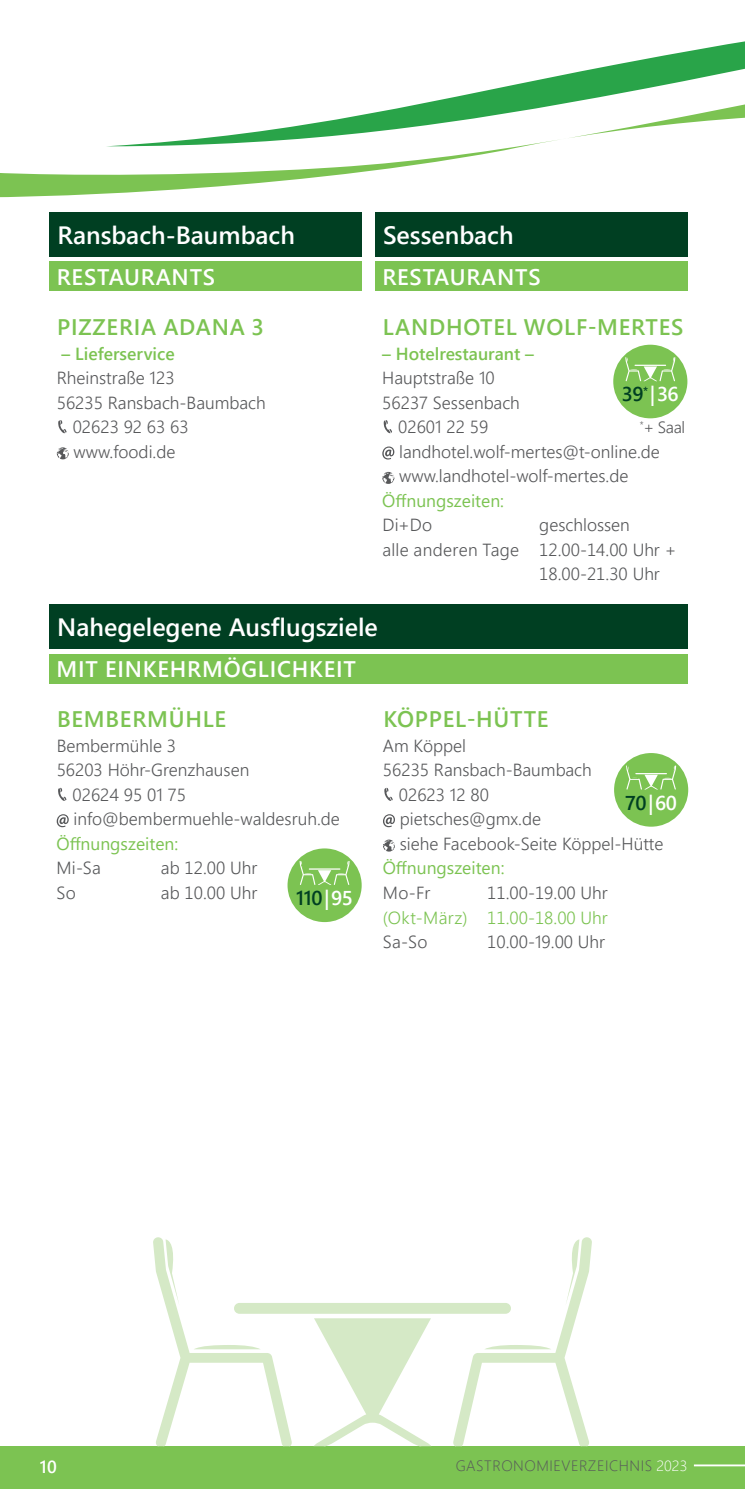
<style>
.page{position:relative;width:745px;height:1489px;background:#fff}
.page>*{position:absolute;margin:0;border:0;box-sizing:border-box;transform-origin:0 0}
.t1{font:600 25px "Segoe UI";color:#fff}
.t2{font:600 22.5px "Segoe UI";letter-spacing:.035em;color:#7cc352}
.t3{font:600 22.5px "Segoe UI";letter-spacing:.035em;color:#fff}
.t4{font:600 20px "Segoe UI";letter-spacing:-.025em;color:#fff}
.t5{font:600 20px "Segoe UI";color:#003f22}
.t6{font:300 17.5px/24.5px "Segoe UI";color:#57585a}
.t7{font:17.5px "Segoe UI";color:#7cc352}
.t8{font:600 17.5px "Segoe UI";color:#7cc352}
.t9{font:300 17.5px "Segoe UI";letter-spacing:.015em;color:#7cc352}
.t10{font:300 17.5px/24.5px "Segoe UI";letter-spacing:.02em;color:#57585a}
.t11{font:600 17.5px "Segoe UI";color:#fff}
.t12{font:300 16.25px "Segoe UI";color:#57585a}
.t13{font:300 15px "Segoe UI";letter-spacing:.035em;color:#57585a}
.s1{color:#003f22}
.s2{color:#fff}
</style>
<div class="page">
<div style="left:0;top:1446px;width:744px;height:42px;background:#7cc352"></div>
<hr style="left:693px;top:1464px;width:51px;height:2px;background:#fff">
<svg style="left:0;top:146px;width:688px;height:101px"></svg>
<svg style="left:112px;top:41px;width:632px;height:105px"></svg>
<div style="left:375px;top:212px;width:312px;height:45px;background:#003f22"></div>
<div style="left:375px;top:261px;width:312px;height:30px;background:#7cc352"></div>
<svg style="left:383px;top:420px;width:9px;height:13px"></svg>
<svg style="left:382px;top:446px;width:12px;height:13px"></svg>
<svg style="left:382px;top:472px;width:12px;height:12px"></svg>
<svg style="left:58px;top:420px;width:9px;height:13px"></svg>
<svg style="left:57px;top:447px;width:12px;height:12px"></svg>
<div style="left:613px;top:345px;width:74px;height:73px;background:#7cc352;border-radius:50%"></div>
<svg style="left:625px;top:357px;width:50px;height:24px"></svg>
<div style="left:50px;top:212px;width:311px;height:45px;background:#003f22"></div>
<div style="left:50px;top:261px;width:311px;height:30px;background:#7cc352"></div>
<div style="left:49px;top:604px;width:638px;height:45px;background:#003f22"></div>
<div style="left:49px;top:653px;width:638px;height:30px;background:#7cc352"></div>
<svg style="left:58px;top:787px;width:9px;height:14px"></svg>
<svg style="left:57px;top:814px;width:12px;height:13px"></svg>
<div style="left:287px;top:848px;width:74px;height:74px;background:#7cc352;border-radius:50%"></div>
<svg style="left:299px;top:861px;width:50px;height:24px"></svg>
<svg style="left:384px;top:787px;width:9px;height:14px"></svg>
<svg style="left:383px;top:814px;width:12px;height:13px"></svg>
<svg style="left:383px;top:839px;width:12px;height:12px"></svg>
<div style="left:613px;top:753px;width:74px;height:73px;background:#7cc352;border-radius:50%"></div>
<svg style="left:626px;top:765px;width:49px;height:24px"></svg>
<svg style="left:153px;top:1237px;width:438px;height:209px"></svg>
<svg style="left:158px;top:1446px;width:428px;height:1px"></svg>
<h1 class="t1" style="left:57px;top:211px;width:239px">Ransbach-Baumbach</h1>
<p class="t3" style="left:57px;top:256px;width:160px">RESTAURANTS</p>
<p class="t2" style="left:57px;top:306px;width:208px">PIZZERIA ADANA 3</p>
<p class="t8" style="left:62px;top:337px;width:114px">– Lieferservice</p>
<p class="t6" style="left:57px;top:364px;width:119px">Rheinstraße 123</p>
<p class="t6" style="left:57px;top:388px;width:210px">56235 Ransbach-Baumbach</p>
<p class="t6" style="left:73px;top:413px;width:117px">02623 92 63 63</p>
<p class="t6" style="left:74px;top:437px;width:103px">www.foodi.de</p>
<h1 class="t1" style="left:383px;top:211px;width:132px">Sessenbach</h1>
<p class="t3" style="left:382px;top:256px;width:160px">RESTAURANTS</p>
<p class="t2" style="left:382px;top:306px;width:302px">LANDHOTEL WOLF-MERTES</p>
<p class="t8" style="left:382px;top:337px;width:153px">– Hotelrestaurant –</p>
<p class="t6" style="left:382px;top:364px;width:114px">Hauptstraße 10</p>
<p class="t6" style="left:382px;top:388px;width:139px">56237 Sessenbach</p>
<p class="t6" style="left:398px;top:413px;width:91px">02601 22 59</p>
<p class="t6" style="left:399px;top:437px;width:262px">landhotel.wolf-mertes@t-online.de</p>
<p class="t6" style="left:399px;top:462px;width:230px">www.landhotel-wolf-mertes.de</p>
<p class="t4" style="left:621px;top:375px;width:58px"><span class="s1">39</span><sup>*</sup> | 36</p>
<p class="t12" style="left:639px;top:412px;width:47px"><sup>*</sup>+ Saal</p>
<p class="t7" style="left:382px;top:484px;width:123px">Öffnungszeiten:</p>
<p class="t10" style="left:382px;top:511px;width:138px">Di+Do<br>alle anderen Tage</p>
<p class="t6" style="left:539px;top:511px;width:138px">geschlossen<br>12.00-14.00 Uhr +<br>18.00-21.30 Uhr</p>
<h1 class="t1" style="left:57px;top:603px;width:322px">Nahegelegene Ausflugsziele</h1>
<p class="t3" style="left:57px;top:648px;width:301px">MIT EINKEHRMÖGLICHKEIT</p>
<p class="t2" style="left:57px;top:698px;width:170px">BEMBERMÜHLE</p>
<p class="t6" style="left:57px;top:731px;width:121px">Bembermühle 3</p>
<p class="t6" style="left:57px;top:756px;width:194px">56203 Höhr-Grenzhausen</p>
<p class="t6" style="left:73px;top:780px;width:115px">02624 95 01 75</p>
<p class="t6" style="left:73px;top:805px;width:268px">info@bembermuehle-waldesruh.de</p>
<p class="t7" style="left:56px;top:827px;width:123px">Öffnungszeiten:</p>
<p class="t6" style="left:56px;top:854px;width:46px">Mi-Sa<br>So</p>
<p class="t6" style="left:161px;top:854px;width:98px">ab 12.00 Uhr ab 10.00 Uhr</p>
<p class="t2" style="left:383px;top:698px;width:167px">KÖPPEL-HÜTTE</p>
<p class="t6" style="left:383px;top:731px;width:85px">Am Köppel</p>
<p class="t6" style="left:383px;top:756px;width:210px">56235 Ransbach-Baumbach</p>
<p class="t6" style="left:398px;top:780px;width:91px">02623 12 80</p>
<p class="t6" style="left:399px;top:805px;width:143px">pietsches@gmx.de</p>
<p class="t6" style="left:399px;top:829px;width:265px">siehe Facebook-Seite Köppel-Hütte</p>
<p class="t7" style="left:382px;top:851px;width:123px">Öffnungszeiten:</p>
<p class="t6" style="left:382px;top:878px;width:49px">Mo-Fr</p>
<p class="t9" style="left:382px;top:900px;width:86px">(Okt-März)</p>
<p class="t6" style="left:382px;top:927px;width:46px">Sa-So</p>
<p class="t4" style="left:625px;top:783px;width:53px"><span class="s1">70</span> | 60</p>
<p class="t6" style="left:487px;top:878px;width:122px">11.00-19.00 Uhr</p>
<p class="t9" style="left:487px;top:900px;width:122px">11.00-18.00 Uhr</p>
<p class="t6" style="left:487px;top:927px;width:119px">10.00-19.00 Uhr</p>
<p class="t5" style="left:296px;top:879px;width:58px">110 <span class="s2">| 95</span></p>
<p class="t11" style="left:40px;top:1449px;width:18px">10</p>
<p class="t13" style="left:455px;top:1451px;width:233px">GASTRONOMIEVERZEICHNIS <span class="s2">2023</span></p>
</div>
